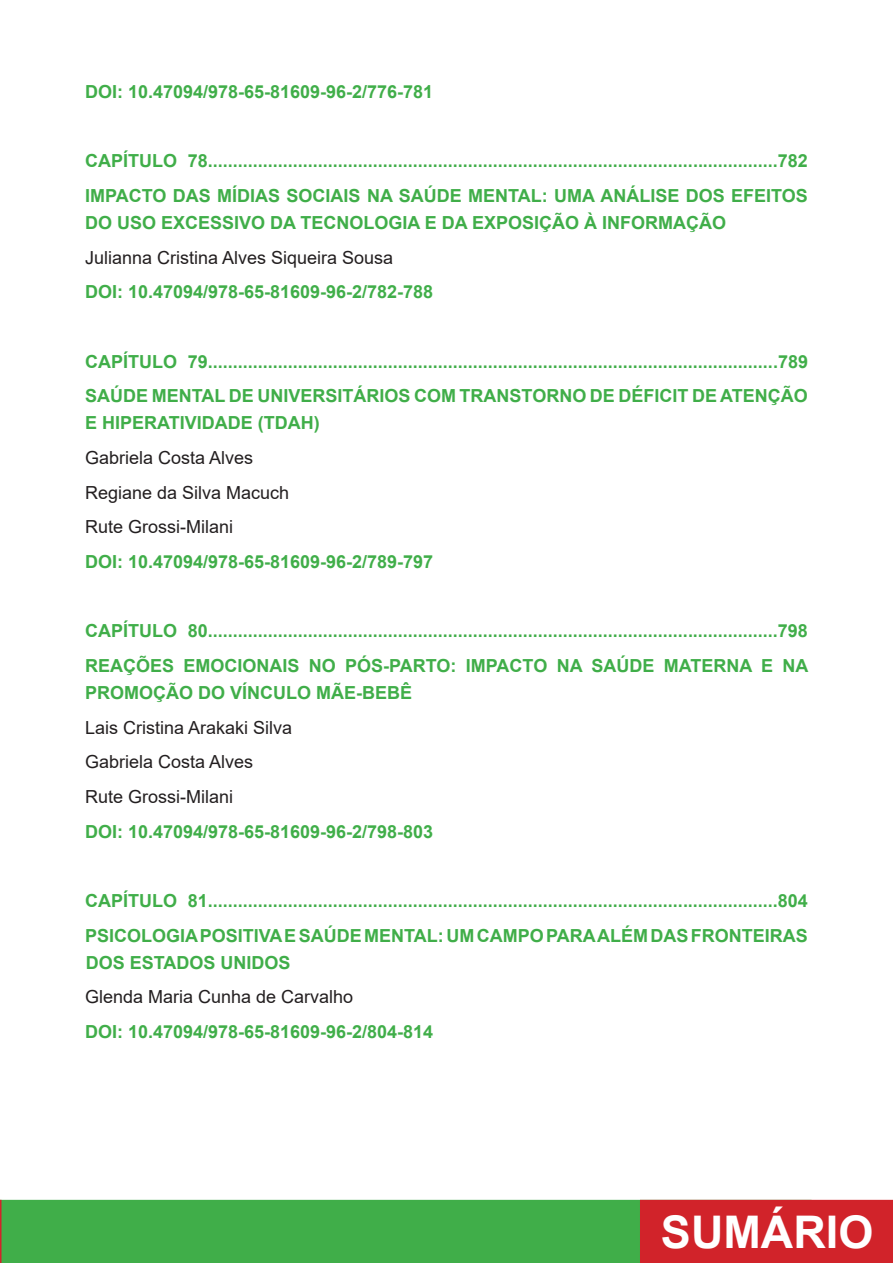
<style>
.page{position:relative;width:893px;height:1263px;background:#fff}
.page>*{position:absolute;margin:0;border:0;box-sizing:border-box;transform-origin:0 0}
.t1{font:700 45px "Arial";color:#fff}
.t2{font:700 18px/27px "Arial";color:#40ae49}
.t3{font:18px "Arial";color:#231f20}
</style>
<div class="page">
<div style="left:0;top:1200px;width:812px;height:63px;background:#40ae49"></div>
<svg style="left:0;top:1200px;width:2px;height:63px"></svg>
<div style="left:640px;top:1200px;width:253px;height:63px;background:#d1232a"></div>
<p class="t2" style="left:85px;top:79px;width:350px">DOI: 10.47094/978-65-81609-96-2/776-781</p>
<p class="t2" style="left:85px;top:148px;width:724px">CAPÍTULO 78..................................................................................................................782</p>
<p class="t2" style="left:85px;top:182px;width:724px">IMPACTO DAS MÍDIAS SOCIAIS NA SAÚDE MENTAL: UMA ANÁLISE DOS EFEITOS<br>DO USO EXCESSIVO DA TECNOLOGIA E DA EXPOSIÇÃO À INFORMAÇÃO</p>
<p class="t3" style="left:85px;top:245px;width:310px">Julianna Cristina Alves Siqueira Sousa</p>
<p class="t2" style="left:85px;top:279px;width:350px">DOI: 10.47094/978-65-81609-96-2/782-788</p>
<p class="t2" style="left:85px;top:348px;width:724px">CAPÍTULO 79..................................................................................................................789</p>
<p class="t2" style="left:85px;top:383px;width:724px">SAÚDE MENTAL DE UNIVERSITÁRIOS COM TRANSTORNO DE DÉFICIT DE ATENÇÃO<br>E HIPERATIVIDADE (TDAH)</p>
<p class="t3" style="left:85px;top:445px;width:170px">Gabriela Costa Alves</p>
<p class="t3" style="left:85px;top:480px;width:206px">Regiane da Silva Macuch</p>
<p class="t3" style="left:85px;top:515px;width:150px">Rute Grossi-Milani</p>
<p class="t2" style="left:85px;top:548px;width:350px">DOI: 10.47094/978-65-81609-96-2/789-797</p>
<p class="t2" style="left:85px;top:618px;width:724px">CAPÍTULO 80..................................................................................................................798</p>
<p class="t2" style="left:85px;top:652px;width:725px">REAÇÕES EMOCIONAIS NO PÓS-PARTO: IMPACTO NA SAÚDE MATERNA E NA<br>PROMOÇÃO DO VÍNCULO MÃE-BEBÊ</p>
<p class="t3" style="left:85px;top:715px;width:209px">Lais Cristina Arakaki Silva</p>
<p class="t3" style="left:85px;top:750px;width:170px">Gabriela Costa Alves</p>
<p class="t3" style="left:85px;top:784px;width:150px">Rute Grossi-Milani</p>
<p class="t2" style="left:85px;top:818px;width:350px">DOI: 10.47094/978-65-81609-96-2/798-803</p>
<p class="t2" style="left:85px;top:887px;width:724px">CAPÍTULO 81..................................................................................................................804</p>
<p class="t2" style="left:85px;top:922px;width:724px">PSICOLOGIA POSITIVA E SAÚDE MENTAL: UM CAMPO PARA ALÉM DAS FRONTEIRAS<br>DOS ESTADOS UNIDOS</p>
<p class="t3" style="left:85px;top:984px;width:270px">Glenda Maria Cunha de Carvalho</p>
<p class="t2" style="left:85px;top:1018px;width:350px">DOI: 10.47094/978-65-81609-96-2/804-814</p>
<h1 class="t1" style="left:661px;top:1200px;width:214px">SUMÁRIO</h1>
</div>
